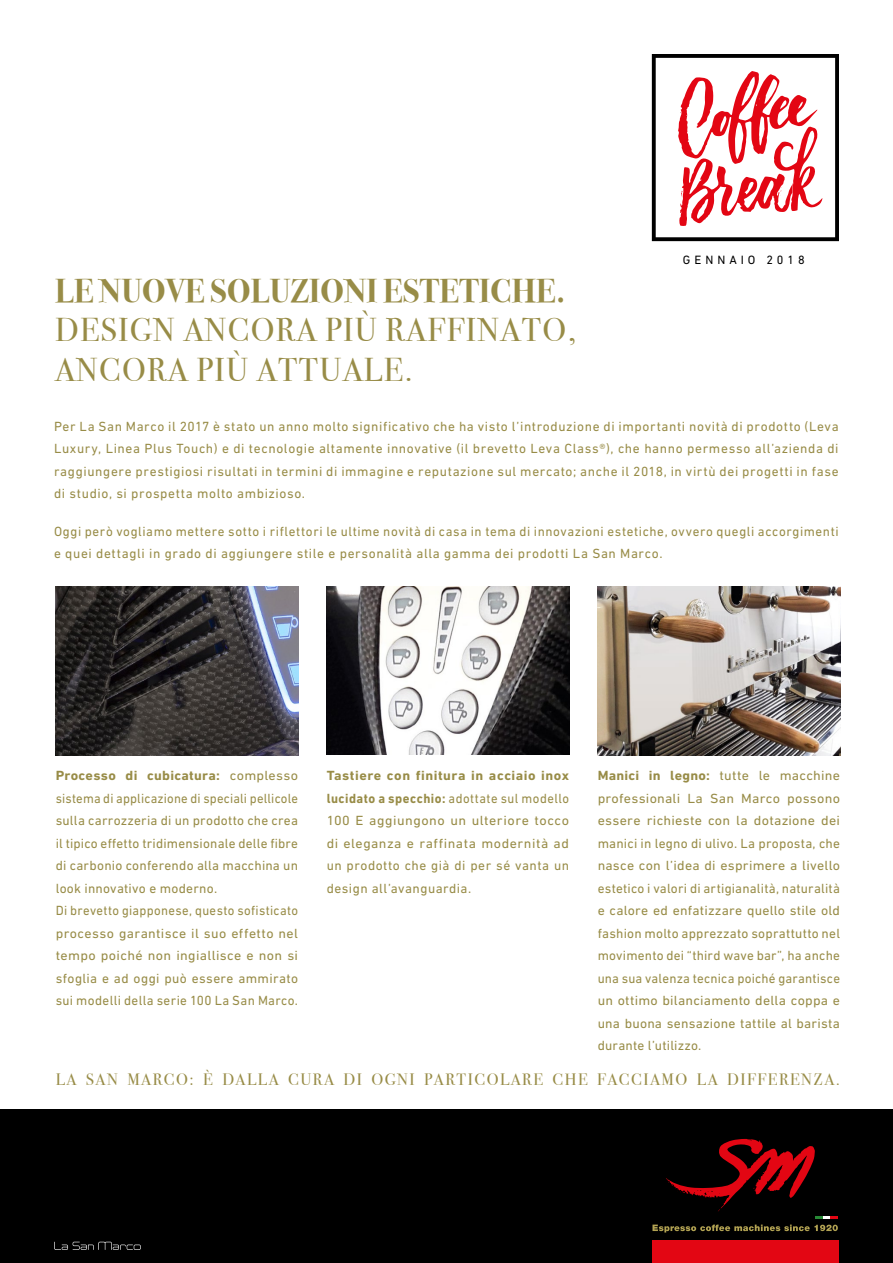
<style>
.page{position:relative;width:893px;height:1263px;background:#fff}
.page>*{position:absolute;margin:0;border:0;box-sizing:border-box;transform-origin:0 0}
.t1{font:33px/39.6px "Bodoni Svty Two ITCTT";letter-spacing:.04em;color:#988c47}
.t2{font:700 33px "Bodoni Svty Two ITCTT";letter-spacing:.01em;color:#988c47}
.t3{font:16.5px "Bodoni Svty Two ITCTT";letter-spacing:.09em;color:#988c47}
.t4{font:13.5px/22.5px "DIN Next LT Pro";letter-spacing:.03em;color:#988c47;scale:1.05 1}
.t5{font:13.5px/22.5px "DIN Next LT Pro";letter-spacing:.03em;color:#988c47;text-align:justify}
.t6{font:13.5px/22.5px "DIN Next LT Pro";letter-spacing:.03em;color:#988c47;text-align:justify;scale:.95 1}
.t7{font:12.3px "DIN Next LT Pro";letter-spacing:.325em;color:#000}
.s1{font-weight:700}
</style>
<div class="page">
<div style="left:0;top:1110px;width:893px;height:153px;background:#000"></div>
<svg style="left:54px;top:1242px;width:87px;height:8px"></svg>
<div style="left:652px;top:1240px;width:187px;height:23px;background:#e30613"></div>
<svg style="left:652px;top:1139px;width:186px;height:93px"></svg>
<img style="left:56px;top:586px;width:242px;height:169px">
<img style="left:327px;top:586px;width:242px;height:169px">
<img style="left:598px;top:586px;width:242px;height:169px">
<svg style="left:652px;top:54px;width:187px;height:187px"></svg>
<h1 class="t2" style="left:55px;top:263px;width:512px">LE NUOVE SOLUZIONI ESTETICHE.</h1>
<h1 class="t1" style="left:55px;top:307px;width:522px">DESIGN ANCORA PIÙ RAFFINATO,<br>ANCORA PIÙ ATTUALE.</h1>
<p class="t7" style="left:683px;top:253px;width:123px">GENNAIO 2018</p>
<p class="t5" style="left:54px;top:415px;width:786px">Per La San Marco il 2017 è stato un anno molto significativo che ha visto l’introduzione di importanti novità di prodotto (Leva Luxury, Linea Plus Touch) e di tecnologie altamente innovative (il brevetto Leva Class®), che hanno permesso all’azienda di raggiungere prestigiosi risultati in termini di immagine e reputazione sul mercato; anche il 2018, in virtù dei progetti in fase di studio, si prospetta molto ambizioso.</p>
<p class="t5" style="left:54px;top:520px;width:786px">Oggi però vogliamo mettere sotto i riflettori le ultime novità di casa in tema di innovazioni estetiche, ovvero quegli accorgimenti e quei dettagli in grado di aggiungere stile e personalità alla gamma dei prodotti La San Marco.</p>
<p class="t4" style="left:56px;top:764px;width:232px"><span class="s1">Processo di cubicatura:</span> complesso sistema di applicazione di speciali pellicole sulla carrozzeria di un prodotto che crea il tipico effetto tridimensionale delle fibre di carbonio conferendo alla macchina un look innovativo e moderno.<br>Di brevetto giapponese, questo sofisticato processo garantisce il suo effetto nel tempo poiché non ingiallisce e non si sfoglia e ad oggi può essere ammirato sui modelli della serie 100 La San Marco.</p>
<p class="t6" style="left:327px;top:764px;width:257px"><span class="s1">Tastiere con finitura in acciaio inox lucidato a specchio:</span> adottate sul modello 100 E aggiungono un ulteriore tocco di eleganza e raffinata modernità ad un prodotto che già di per sé vanta un design all’avanguardia.</p>
<p class="t4" style="left:598px;top:764px;width:232px;text-align:justify"><span class="s1">Manici in legno:</span> tutte le macchine professionali La San Marco possono essere richieste con la dotazione dei manici in legno di ulivo. La proposta, che nasce con l’idea di esprimere a livello estetico i valori di artigianalità, naturalità e calore ed enfatizzare quello stile old fashion molto apprezzato soprattutto nel movimento dei “third wave bar”, ha anche una sua valenza tecnica poiché garantisce un ottimo bilanciamento della coppa e una buona sensazione tattile al barista durante l’utilizzo.</p>
<p class="t3" style="left:56px;top:1066px;width:786px">LA SAN MARCO: È DALLA CURA DI OGNI PARTICOLARE CHE FACCIAMO LA DIFFERENZA.</p>
</div>
